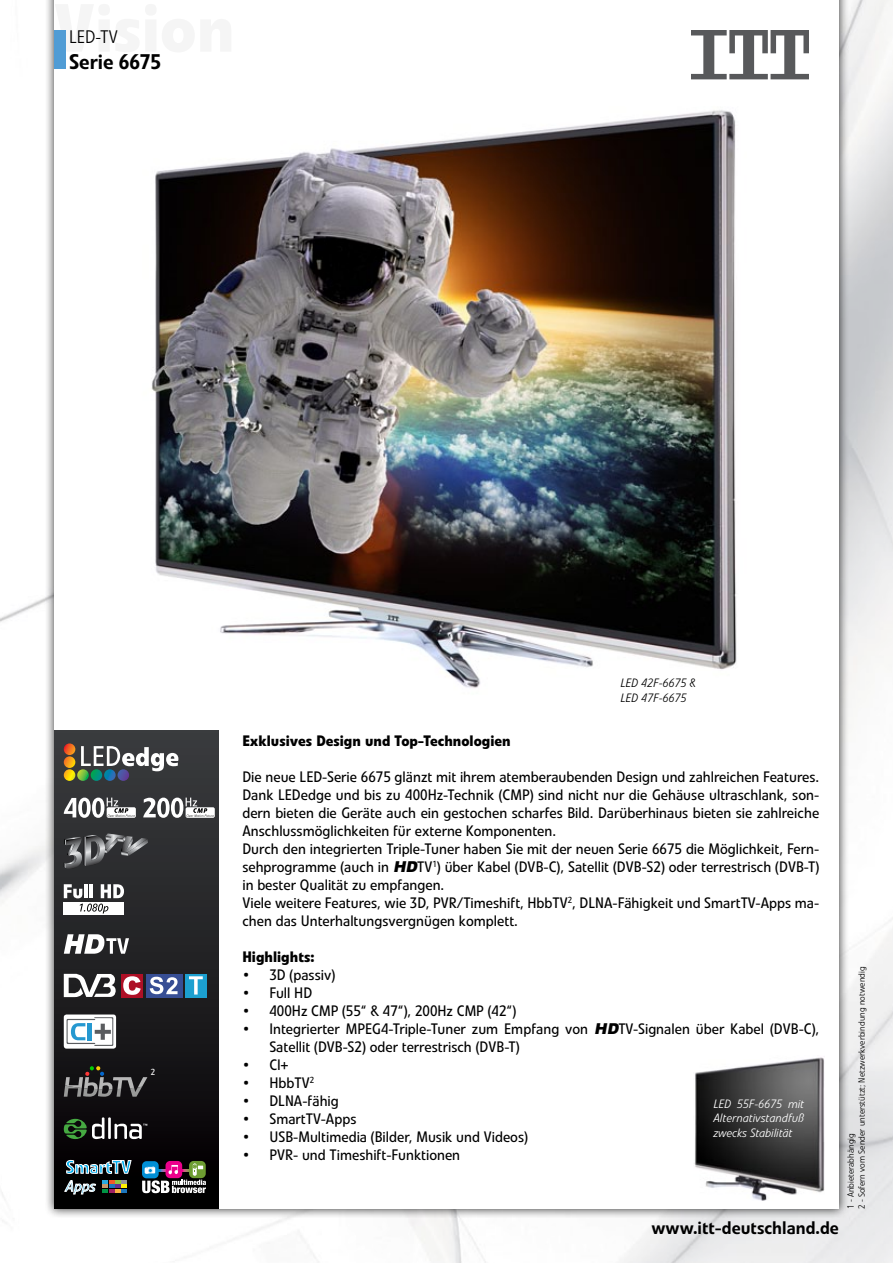
<style>
.page{position:relative;width:893px;height:1263px;background:#fff}
.page>*{position:absolute;margin:0;border:0;box-sizing:border-box;transform-origin:0 0}
.t1{font:500 21px "Linotype Veto";color:#000}
.t2{font:500 18px "Linotype Veto";color:#000}
.t3{font:300 18px "Linotype Veto";color:#000}
.t4{font:15px/18px "Linotype Veto";color:#000}
.t5{font:700 15px "Linotype Veto";color:#000}
.t6{font:italic 300 12px/14.4px "Linotype Veto";color:#fff;text-align:justify}
.t7{font:italic 300 12px/14.4px "Linotype Veto";color:#000}
.t8{font:300 9px/10.8px "Linotype Veto";color:#000}
.t9{font:8.7px "Linotype Veto";color:#fff}
.s1{font-family:"Arial";font-weight:900;font-style:italic}
</style>
<div class="page">
<div style="left:44px;top:0;width:805px;height:1218px;background:#000;opacity:.75"></div>
<div style="left:54px;top:0;width:785px;height:1209px;background:#fff"></div>
<svg style="left:691px;top:30px;width:118px;height:49px"></svg>
<div style="left:54px;top:30px;width:11px;height:39px;background:#509cd5"></div>
<div style="left:54px;top:730px;width:165px;height:479px;background:linear-gradient(to bottom,#3e4042,#020002)"></div>
<div style="left:189px;top:1161px;width:17px;height:17px;background:#6d9d31;border-radius:5px"></div>
<div style="left:142px;top:1161px;width:17px;height:17px;background:#008fd5;border-radius:5px"></div>
<div style="left:166px;top:1161px;width:16px;height:17px;background:#ec008c;border-radius:5px"></div>
<svg style="left:142px;top:1163px;width:64px;height:30px"></svg>
<svg style="left:64px;top:974px;width:52px;height:23px"></svg>
<div style="left:121px;top:974px;width:22px;height:23px;background:#ae1026"></div>
<svg style="left:123px;top:976px;width:18px;height:19px"></svg>
<div style="left:185px;top:974px;width:22px;height:23px;background:#1ca0d0"></div>
<svg style="left:189px;top:976px;width:14px;height:18px"></svg>
<div style="left:146px;top:974px;width:36px;height:23px;background:#374e94"></div>
<svg style="left:150px;top:977px;width:28px;height:17px"></svg>
<svg style="left:64px;top:1014px;width:52px;height:34px"></svg>
<svg style="left:67px;top:1017px;width:46px;height:29px"></svg>
<svg style="left:64px;top:934px;width:65px;height:20px"></svg>
<div style="left:64px;top:902px;width:60px;height:12px;background:#fff"></div>
<svg style="left:64px;top:884px;width:60px;height:29px"></svg>
<svg style="left:64px;top:1066px;width:83px;height:31px;background:#3e3d3d"></svg>
<hr style="left:108px;top:1117px;width:3px;height:22px;background:#fff">
<svg style="left:64px;top:1117px;width:40px;height:22px"></svg>
<svg style="left:114px;top:1124px;width:33px;height:15px"></svg>
<svg style="left:64px;top:743px;width:114px;height:38px"></svg>
<svg style="left:143px;top:798px;width:71px;height:20px"></svg>
<svg style="left:66px;top:1160px;width:65px;height:14px"></svg>
<svg style="left:64px;top:1180px;width:32px;height:14px"></svg>
<svg style="left:103px;top:1180px;width:24px;height:13px"></svg>
<svg style="left:64px;top:797px;width:71px;height:21px"></svg>
<svg style="left:64px;top:833px;width:84px;height:36px;background:#545558"></svg>
<img style="left:151px;top:110px;width:586px;height:578px">
<img style="left:694px;top:1057px;width:131px;height:144px">
<p class="t3" style="left:69px;top:27px;width:50px">LED-TV</p>
<h1 class="t1" style="left:69px;top:49px;width:93px">Serie 6675</h1>
<p class="t9" style="left:151px;top:1067px;width:6px">2</p>
<p class="t7" style="left:621px;top:676px;width:77px">LED 42F-6675 &amp;<br>LED 47F-6675</p>
<p class="t5" style="left:242px;top:731px;width:270px">Exklusives Design und Top-Technologien</p>
<p class="t4" style="left:242px;top:768px;width:578px">Die neue LED-Serie 6675 glänzt mit ihrem atemberaubenden Design und zahlreichen Features.<br>Dank LEDedge und bis zu 400Hz-Technik (CMP) sind nicht nur die Gehäuse ultraschlank, son&shy;dern bieten die Geräte auch ein gestochen scharfes Bild. Darüberhinaus bieten sie zahlreiche Anschlussmöglichkeiten für externe Komponenten.<br>Durch den integrierten Triple-Tuner haben Sie mit der neuen Serie 6675 die Möglichkeit, Fern&shy;sehprogramme (auch in <span class="s1">HD</span>TV<sup>1</sup>) über Kabel (DVB-C), Satellit (DVB-S2) oder terrestrisch (DVB-T) in bester Qualität zu empfangen.<br>Viele weitere Features, wie 3D, PVR/Timeshift, HbbTV<sup>2</sup>, DLNA-Fähigkeit und SmartTV-Apps ma&shy;chen das Unterhaltungsvergnügen komplett.</p>
<p class="t5" style="left:242px;top:947px;width:74px">Highlights:</p>
<p class="t4" style="left:242px;top:966px;width:94px">• 3D (passiv)</p>
<p class="t4" style="left:242px;top:984px;width:71px">• Full HD</p>
<p class="t4" style="left:242px;top:1002px;width:275px">• 400Hz CMP (55“ &amp; 47“), 200Hz CMP (42“)</p>
<p class="t4" style="left:269px;top:1020px;width:551px;text-indent:-27px">• Integrierter MPEG4-Triple-Tuner zum Empfang von <span class="s1">HD</span>TV-Signalen über Kabel (DVB-C),<br>Satellit (DVB-S2) oder terrestrisch (DVB-T)</p>
<p class="t4" style="left:242px;top:1056px;width:48px">• CI+</p>
<p class="t4" style="left:242px;top:1074px;width:73px">• HbbTV<sup>2</sup></p>
<p class="t4" style="left:242px;top:1092px;width:98px">• DLNA-fähig</p>
<p class="t4" style="left:242px;top:1110px;width:116px">• SmartTV-Apps</p>
<p class="t4" style="left:242px;top:1128px;width:287px">• USB-Multimedia (Bilder, Musik und Videos)</p>
<p class="t4" style="left:242px;top:1146px;width:219px">• PVR- und Timeshift-Funktionen</p>
<p class="t6" style="left:714px;top:1096px;width:92px">LED 55F-6675 mit Alternativstandfuß zwecks Stabilität</p>
<p class="t2" style="left:651px;top:1217px;width:189px">www.itt-deutschland.de</p>
<p class="t8" style="left:845px;top:1209px;width:244px;rotate:-90deg">1 - Anbieterabhängig<br>2 - Sofern vom Sender unterstützt; Netzwerkverbindung notwendig</p>
</div>
